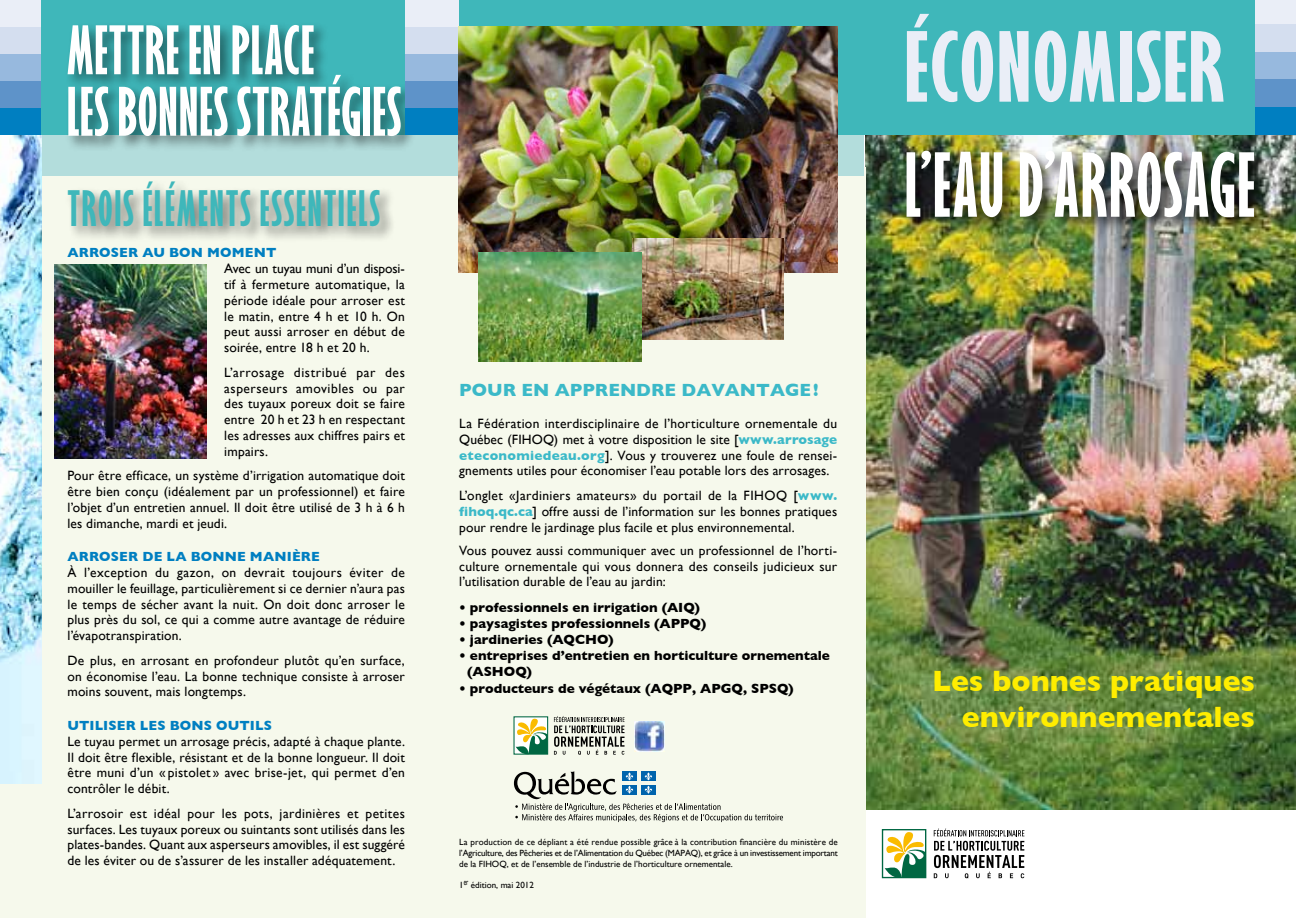
<style>
.page{position:relative;width:1296px;height:918px;background:#fff}
.page>*{position:absolute;margin:0;border:0;box-sizing:border-box;transform-origin:0 0}
.t1{font:88.65px "Gill Sans Std Bold Extra Cond";letter-spacing:.005em;color:#eaeef7;scale:1.23 1}
.t2{font:81px "Gill Sans Std Bold Extra Cond";letter-spacing:.015em;color:#fff}
.t3{font:61.5px/61.5px "Gill Sans Std Bold Extra Cond";letter-spacing:.01em;color:#fff}
.t4{font:45px "Gill Sans Std Bold Extra Cond";letter-spacing:.035em;color:#3fb7ba}
.t5{font:700 30px/36px "Gill Sans";color:#ffed00;text-align:right}
.t6{font:700 18px "Gill Sans";color:#3bb9c8}
.t7{font:13.5px/15.8px "Gill Sans";letter-spacing:.015em;color:#000;text-align:justify}
.t8{font:700 13.5px/16.2px "Gill Sans";color:#000}
.t9{font:700 13.5px "Gill Sans";letter-spacing:.01em;color:#007fc1}
.t10{font:9px/10.8px "Gill Sans";color:#000;text-align:justify}
.s1{font-weight:700;color:#3bb9c8}
</style>
<div class="page">
<img style="left:865px;top:135px;width:431px;height:675px">
<div style="left:0;top:167px;width:865px;height:751px;background:#f6f9ec"></div>
<div style="left:903px;top:148px;width:367px;height:85px;background:#000;opacity:.75"></div>
<div style="left:40px;top:0;width:1216px;height:135px;background:#3fb7ba"></div>
<div style="left:40px;top:135px;width:824px;height:41px;background:#b3dddc"></div>
<div style="left:64px;top:21px;width:353px;height:132px;background:#000;opacity:.5"></div>
<div style="left:65px;top:178px;width:331px;height:65px;background:#000;opacity:.5"></div>
<svg style="left:934px;top:829px;width:90px;height:49px"></svg>
<svg style="left:885px;top:832px;width:39px;height:44px"></svg>
<div style="left:882px;top:829px;width:44px;height:49px;border:1px solid #006742"></div>
<img style="left:54px;top:265px;width:152px;height:194px">
<div style="left:0;top:0;width:40px;height:27px;background:#eaeef7"></div>
<div style="left:0;top:54px;width:40px;height:27px;background:#97b9de"></div>
<div style="left:0;top:27px;width:40px;height:27px;background:#d4deef"></div>
<div style="left:0;top:81px;width:40px;height:27px;background:#5e93c9"></div>
<div style="left:0;top:108px;width:40px;height:27px;background:#007fc1"></div>
<div style="left:405px;top:0;width:54px;height:27px;background:#eaeef7"></div>
<div style="left:405px;top:54px;width:54px;height:27px;background:#97b9de"></div>
<div style="left:405px;top:27px;width:54px;height:27px;background:#d4deef"></div>
<div style="left:405px;top:81px;width:54px;height:27px;background:#5e93c9"></div>
<div style="left:405px;top:108px;width:54px;height:27px;background:#007fc1"></div>
<div style="left:1256px;top:0;width:40px;height:24px;background:#eaeef7"></div>
<div style="left:1256px;top:52px;width:40px;height:27px;background:#97b9de"></div>
<div style="left:1256px;top:24px;width:40px;height:28px;background:#d4deef"></div>
<div style="left:1256px;top:79px;width:40px;height:28px;background:#5e93c9"></div>
<div style="left:1256px;top:107px;width:40px;height:28px;background:#007fc1"></div>
<img style="left:0;top:135px;width:42px;height:648px">
<img style="left:458px;top:27px;width:380px;height:245px">
<img style="left:632px;top:239px;width:151px;height:100px">
<img style="left:479px;top:253px;width:163px;height:109px">
<svg style="left:554px;top:716px;width:71px;height:39px"></svg>
<div style="left:515px;top:717px;width:32px;height:37px;background:#fff"></div>
<svg style="left:516px;top:719px;width:30px;height:34px"></svg>
<div style="left:513px;top:716px;width:35px;height:39px;border:1px solid #006742"></div>
<img style="left:635px;top:722px;width:30px;height:30px">
<svg style="left:514px;top:771px;width:269px;height:51px"></svg>
<h3 class="t3" style="left:66px;top:22px;width:337px">METTRE EN PLACE<br>LES BONNES STRATÉGIES</h3>
<h3 class="t4" style="left:68px;top:181px;width:314px">TROIS ÉLÉMENTS ESSENTIELS</h3>
<p class="t9" style="left:68px;top:245px;width:210px">Arroser au bon moment</p>
<p class="t7" style="left:224px;top:261px;width:182px">Avec un tuyau muni d’un disposi&shy;tif à fermeture automatique, la période idéale pour arroser est le matin, entre 4 h et 10 h. On peut aussi arroser en début de soirée, entre 18 h et 20 h.</p>
<p class="t7" style="left:224px;top:364px;width:182px">L’arrosage distribué par des asperseurs amovibles ou par des tuyaux poreux doit se faire entre 20 h et 23 h en respectant les adresses aux chiffres pairs et impairs.</p>
<p class="t7" style="left:68px;top:468px;width:339px">Pour être efficace, un système d’irrigation automatique doit être bien conçu (idéalement par un professionnel) et faire l’objet d’un entretien annuel. Il doit être utilisé de 3 h à 6 h les dimanche, mardi et jeudi.</p>
<p class="t9" style="left:68px;top:549px;width:254px">Arroser de la bonne manière</p>
<p class="t7" style="left:68px;top:564px;width:339px">À l’exception du gazon, on devrait toujours éviter de mouiller le feuillage, particulièrement si ce dernier n’aura pas le temps de sécher avant la nuit. On doit donc arroser le plus près du sol, ce qui a comme autre avantage de réduire l’évapotranspiration.</p>
<p class="t7" style="left:68px;top:652px;width:339px">De plus, en arrosant en profondeur plutôt qu’en surface, on économise l’eau. La bonne technique consiste à arroser moins souvent, mais longtemps.</p>
<p class="t9" style="left:68px;top:718px;width:206px">Utiliser les bons outils</p>
<p class="t7" style="left:67px;top:733px;width:339px">Le tuyau permet un arrosage précis, adapté à chaque plante.<br>Il doit être flexible, résistant et de la bonne longueur. Il doit être muni d’un « pistolet » avec brise-jet, qui permet d’en contrôler le débit.</p>
<p class="t7" style="left:67px;top:805px;width:339px">L’arrosoir est idéal pour les pots, jardinières et petites surfaces. Les tuyaux poreux ou suintants sont utilisés dans les plates-bandes. Quant aux asperseurs amovibles, il est suggéré de les éviter ou de s’assurer de les installer adéquatement.</p>
<h3 class="t6" style="left:459px;top:380px;width:110px">Pour en app</h3>
<h3 class="t6" style="left:595px;top:380px;width:225px">rendre davantage!</h3>
<p class="t7" style="left:459px;top:416px;width:379px">La Fédération interdisciplinaire de l’horticulture ornementale du Québec (FIHOQ) met à votre disposition le site [<span class="s1">www.arrosage eteconomiedeau.org</span>]. Vous y trouverez une foule de rensei&shy;gnements utiles pour économiser l’eau potable lors des arrosages.</p>
<p class="t7" style="left:459px;top:488px;width:380px">L’onglet «Jardiniers amateurs» du portail de la FIHOQ [<span class="s1">www. fihoq.qc.ca</span>] offre aussi de l’information sur les bonnes pratiques pour rendre le jardinage plus facile et plus environnemental.</p>
<p class="t7" style="left:459px;top:542px;width:379px">Vous pouvez aussi communiquer avec un professionnel de l’horti&shy;culture ornementale qui vous donnera des conseils judicieux sur l’utilisation durable de l’eau au jardin:</p>
<p class="t8" style="left:459px;top:599px;width:242px">• professionnels en irrigation (AIQ)</p>
<p class="t8" style="left:459px;top:615px;width:249px">• paysagistes professionnels (APPQ)</p>
<p class="t8" style="left:459px;top:631px;width:156px">• jardineries (AQCHO)</p>
<p class="t8" style="left:467px;top:647px;width:364px;text-indent:-8px">• entreprises d’entretien en horticulture ornementale (ASHOQ)</p>
<p class="t8" style="left:459px;top:680px;width:336px">• producteurs de végétaux (AQPP, APGQ, SPSQ)</p>
<p class="t10" style="left:459px;top:836px;width:380px">La production de ce dépliant a été rendue possible grâce à la contribution financière du ministère de l’Agriculture, des Pêcheries et de l’Alimentation du Québec (MAPAQ), et grâce à un investissement important de la FIHOQ, et de l’ensemble de l’industrie de l’horticulture ornementale.</p>
<p class="t10" style="left:459px;top:880px;width:76px">1er édition, mai 2012</p>
<h1 class="t1" style="left:904px;top:13px;width:261px">ÉCONOMISER</h1>
<h2 class="t2" style="left:904px;top:136px;width:352px">L’EAU D’ARROSAGE</h2>
<h3 class="t5" style="left:932px;top:662px;width:324px">Les bonnes pratiques environnementales</h3>
</div>
